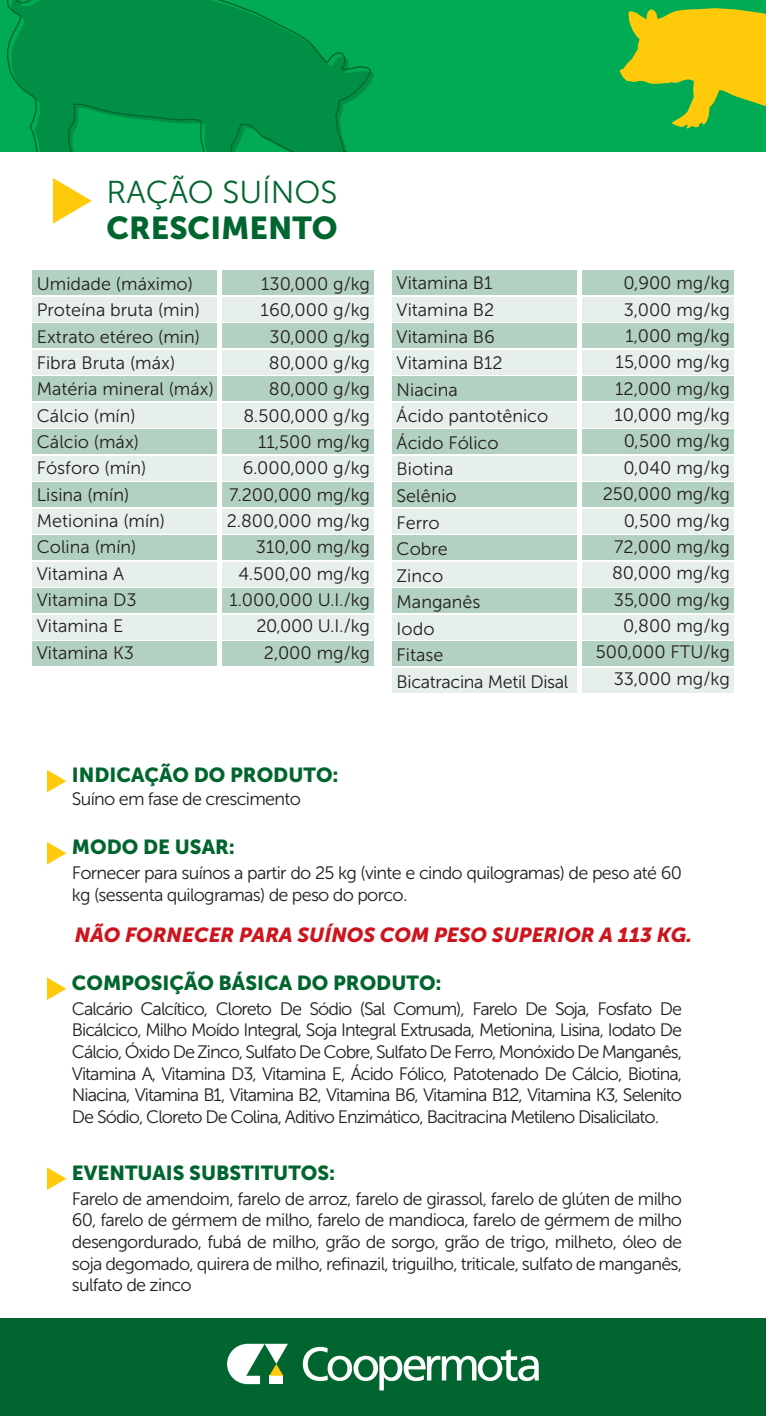
<style>
.page{position:relative;width:766px;height:1416px;background:#fff}
.page>*{position:absolute;margin:0;border:0;box-sizing:border-box;transform-origin:0 0}
.t1{font:31.5px "Museo Sans 300";color:#00652e}
.t2{font:31.5px "Museo Sans 900";color:#00652e}
.t3{font:20.25px "Museo Sans 900";color:#00652e}
.t4{font:italic 20.25px "Museo Sans 900";color:#cd151d}
.t5{font:18px/26.3px "Museo Sans 300";color:#231f20;text-align:justify}
.t6{font:18px/21.6px "Museo Sans 300";letter-spacing:-.04em;color:#231f20}
</style>
<div class="page">
<div style="left:0;top:1317px;width:765px;height:98px;background:#00652e"></div>
<div style="left:0;top:0;width:765px;height:151px;background:#00ab54"></div>
<svg style="left:303px;top:1346px;width:235px;height:44px"></svg>
<svg style="left:227px;top:1343px;width:61px;height:40px"></svg>
<svg style="left:53px;top:178px;width:39px;height:46px"></svg>
<svg style="left:47px;top:842px;width:19px;height:22px"></svg>
<svg style="left:47px;top:769px;width:19px;height:23px"></svg>
<svg style="left:47px;top:977px;width:19px;height:23px"></svg>
<svg style="left:47px;top:1167px;width:19px;height:22px"></svg>
<svg style="left:7px;top:0;width:364px;height:151px;fill:#008f44"></svg>
<svg style="left:619px;top:8px;width:146px;height:121px"></svg>
<div style="left:32px;top:271px;width:185px;height:24px;background:#b3d1c0"></div>
<div style="left:32px;top:297px;width:185px;height:24px;background:#e6efea"></div>
<div style="left:222px;top:271px;width:152px;height:24px;background:#b3d1c0"></div>
<div style="left:222px;top:297px;width:152px;height:24px;background:#e6efea"></div>
<div style="left:32px;top:324px;width:185px;height:24px;background:#b3d1c0"></div>
<div style="left:32px;top:350px;width:185px;height:24px;background:#e6efea"></div>
<div style="left:222px;top:324px;width:152px;height:24px;background:#b3d1c0"></div>
<div style="left:222px;top:350px;width:152px;height:24px;background:#e6efea"></div>
<div style="left:32px;top:376px;width:185px;height:25px;background:#b3d1c0"></div>
<div style="left:32px;top:403px;width:185px;height:24px;background:#e6efea"></div>
<div style="left:222px;top:376px;width:152px;height:25px;background:#b3d1c0"></div>
<div style="left:222px;top:403px;width:152px;height:24px;background:#e6efea"></div>
<div style="left:32px;top:429px;width:185px;height:25px;background:#b3d1c0"></div>
<div style="left:32px;top:456px;width:185px;height:24px;background:#e6efea"></div>
<div style="left:222px;top:429px;width:152px;height:25px;background:#b3d1c0"></div>
<div style="left:222px;top:456px;width:152px;height:24px;background:#e6efea"></div>
<div style="left:32px;top:482px;width:185px;height:25px;background:#b3d1c0"></div>
<div style="left:32px;top:509px;width:185px;height:24px;background:#e6efea"></div>
<div style="left:222px;top:482px;width:152px;height:25px;background:#b3d1c0"></div>
<div style="left:222px;top:509px;width:152px;height:24px;background:#e6efea"></div>
<div style="left:32px;top:535px;width:185px;height:25px;background:#b3d1c0"></div>
<div style="left:32px;top:562px;width:185px;height:24px;background:#e6efea"></div>
<div style="left:222px;top:535px;width:152px;height:25px;background:#b3d1c0"></div>
<div style="left:222px;top:562px;width:152px;height:24px;background:#e6efea"></div>
<div style="left:392px;top:562px;width:184px;height:24px;background:#e6efea"></div>
<div style="left:582px;top:562px;width:151px;height:24px;background:#e6efea"></div>
<div style="left:32px;top:588px;width:185px;height:25px;background:#b3d1c0"></div>
<div style="left:222px;top:588px;width:152px;height:25px;background:#b3d1c0"></div>
<div style="left:32px;top:615px;width:185px;height:24px;background:#e6efea"></div>
<div style="left:222px;top:615px;width:152px;height:24px;background:#e6efea"></div>
<div style="left:32px;top:641px;width:185px;height:24px;background:#b3d1c0"></div>
<div style="left:222px;top:641px;width:152px;height:24px;background:#b3d1c0"></div>
<div style="left:392px;top:588px;width:184px;height:25px;background:#b3d1c0"></div>
<div style="left:582px;top:588px;width:151px;height:25px;background:#b3d1c0"></div>
<div style="left:392px;top:615px;width:184px;height:24px;background:#e6efea"></div>
<div style="left:582px;top:615px;width:151px;height:24px;background:#e6efea"></div>
<div style="left:392px;top:641px;width:184px;height:24px;background:#b3d1c0"></div>
<div style="left:392px;top:668px;width:184px;height:24px;background:#e6efea"></div>
<div style="left:582px;top:641px;width:151px;height:24px;background:#b3d1c0"></div>
<div style="left:582px;top:668px;width:151px;height:24px;background:#e6efea"></div>
<div style="left:392px;top:271px;width:184px;height:24px;background:#b3d1c0"></div>
<div style="left:392px;top:297px;width:184px;height:24px;background:#e6efea"></div>
<div style="left:582px;top:271px;width:151px;height:24px;background:#b3d1c0"></div>
<div style="left:582px;top:297px;width:151px;height:24px;background:#e6efea"></div>
<div style="left:392px;top:324px;width:184px;height:24px;background:#b3d1c0"></div>
<div style="left:392px;top:350px;width:184px;height:24px;background:#e6efea"></div>
<div style="left:582px;top:324px;width:151px;height:24px;background:#b3d1c0"></div>
<div style="left:582px;top:350px;width:151px;height:24px;background:#e6efea"></div>
<div style="left:392px;top:376px;width:184px;height:25px;background:#b3d1c0"></div>
<div style="left:392px;top:403px;width:184px;height:24px;background:#e6efea"></div>
<div style="left:582px;top:376px;width:151px;height:25px;background:#b3d1c0"></div>
<div style="left:582px;top:403px;width:151px;height:24px;background:#e6efea"></div>
<div style="left:392px;top:429px;width:184px;height:25px;background:#b3d1c0"></div>
<div style="left:392px;top:456px;width:184px;height:24px;background:#e6efea"></div>
<div style="left:582px;top:429px;width:151px;height:25px;background:#b3d1c0"></div>
<div style="left:582px;top:456px;width:151px;height:24px;background:#e6efea"></div>
<div style="left:392px;top:482px;width:184px;height:25px;background:#b3d1c0"></div>
<div style="left:392px;top:509px;width:184px;height:24px;background:#e6efea"></div>
<div style="left:582px;top:482px;width:151px;height:25px;background:#b3d1c0"></div>
<div style="left:582px;top:509px;width:151px;height:24px;background:#e6efea"></div>
<div style="left:392px;top:535px;width:184px;height:25px;background:#b3d1c0"></div>
<div style="left:582px;top:535px;width:151px;height:25px;background:#b3d1c0"></div>
<h1 class="t1" style="left:107px;top:175px;width:232px">RAÇÃO SUÍNOS</h1>
<h1 class="t2" style="left:107px;top:210px;width:232px">CRESCIMENTO</h1>
<p class="t5" style="left:37px;top:271px;width:178px;text-align:left">Umidade (máximo)<br>Proteína bruta (min)<br>Extrato etéreo (min)<br>Fibra Bruta (máx)<br>Matéria mineral (máx)<br>Cálcio (mín)<br>Cálcio (máx)<br>Fósforo (mín)<br>Lisina (mín)<br>Metionina (mín)<br>Colina (mín)<br>Vitamina A<br>Vitamina D3<br>Vitamina E<br>Vitamina K3</p>
<p class="t5" style="left:227px;top:271px;width:145px;text-align:right">130,000 g/kg<br>160,000 g/kg<br>30,000 g/kg<br>80,000 g/kg<br>80,000 g/kg<br>8.500,000 g/kg<br>11,500 mg/kg<br>6.000,000 g/kg<br>7.200,000 mg/kg<br>2.800,000 mg/kg<br>310,00 mg/kg<br>4.500,00 mg/kg<br>1.000,000 U.I./kg<br>20,000 U.I./kg<br>2,000 mg/kg</p>
<p class="t5" style="left:396px;top:270px;width:173px;text-align:left">Vitamina B1<br>Vitamina B2<br>Vitamina B6<br>Vitamina B12<br>Niacina<br>Ácido pantotênico<br>Ácido Fólico<br>Biotina<br>Selênio<br>Ferro<br>Cobre<br>Zinco<br>Manganês<br>Iodo<br>Fitase<br>Bicatracina Metil Disal</p>
<p class="t5" style="left:595px;top:270px;width:136px;text-align:right">0,900 mg/kg<br>3,000 mg/kg<br>1,000 mg/kg<br>15,000 mg/kg<br>12,000 mg/kg<br>10,000 mg/kg<br>0,500 mg/kg<br>0,040 mg/kg<br>250,000 mg/kg<br>0,500 mg/kg<br>72,000 mg/kg<br>80,000 mg/kg<br>35,000 mg/kg<br>0,800 mg/kg<br>500,000 FTU/kg<br>33,000 mg/kg</p>
<p class="t3" style="left:72px;top:763px;width:268px">INDICAÇÃO DO PRODUTO:</p>
<p class="t6" style="left:72px;top:787px;width:230px">Suíno em fase de crescimento</p>
<p class="t3" style="left:72px;top:835px;width:165px">MODO DE USAR:</p>
<p class="t6" style="left:72px;top:862px;width:611px">Fornecer para suínos a partir do 25 kg (vinte e cindo quilogramas) de peso até 60 kg (sessenta quilogramas) de peso do porco.</p>
<p class="t4" style="left:75px;top:923px;width:618px">NÃO FORNECER PARA SUÍNOS COM PESO SUPERIOR A 113 KG.</p>
<p class="t3" style="left:72px;top:971px;width:371px">COMPOSIÇÃO BÁSICA DO PRODUTO:</p>
<p class="t5" style="left:72px;top:997px;width:611px;line-height:21.6px">Calcário Calcítico, Cloreto De Sódio (Sal Comum), Farelo De Soja, Fosfato De Bicálcico, Milho Moído Integral, Soja Integral Extrusada, Metionina, Lisina, Iodato De Cálcio, Óxido De Zinco, Sulfato De Cobre, Sulfato De Ferro, Monóxido De Manganês, Vitamina A, Vitamina D3, Vitamina E, Ácido Fólico, Patotenado De Cálcio, Biotina, Niacina, Vitamina B1, Vitamina B2, Vitamina B6, Vitamina B12, Vitamina K3, Selenito De Sódio, Cloreto De Colina, Aditivo Enzimático, Bacitracina Metileno Disalicilato.</p>
<p class="t3" style="left:72px;top:1160px;width:265px">EVENTUAIS SUBSTITUTOS:</p>
<p class="t5" style="left:72px;top:1187px;width:611px;line-height:21.6px">Farelo de amendoim, farelo de arroz, farelo de girassol, farelo de glúten de milho 60, farelo de gérmem de milho, farelo de mandioca, farelo de gérmem de milho desengordurado, fubá de milho, grão de sorgo, grão de trigo, milheto, óleo de soja degomado, quirera de milho, refinazil, triguilho, triticale, sulfato de manganês, sulfato de zinco</p>
</div>
